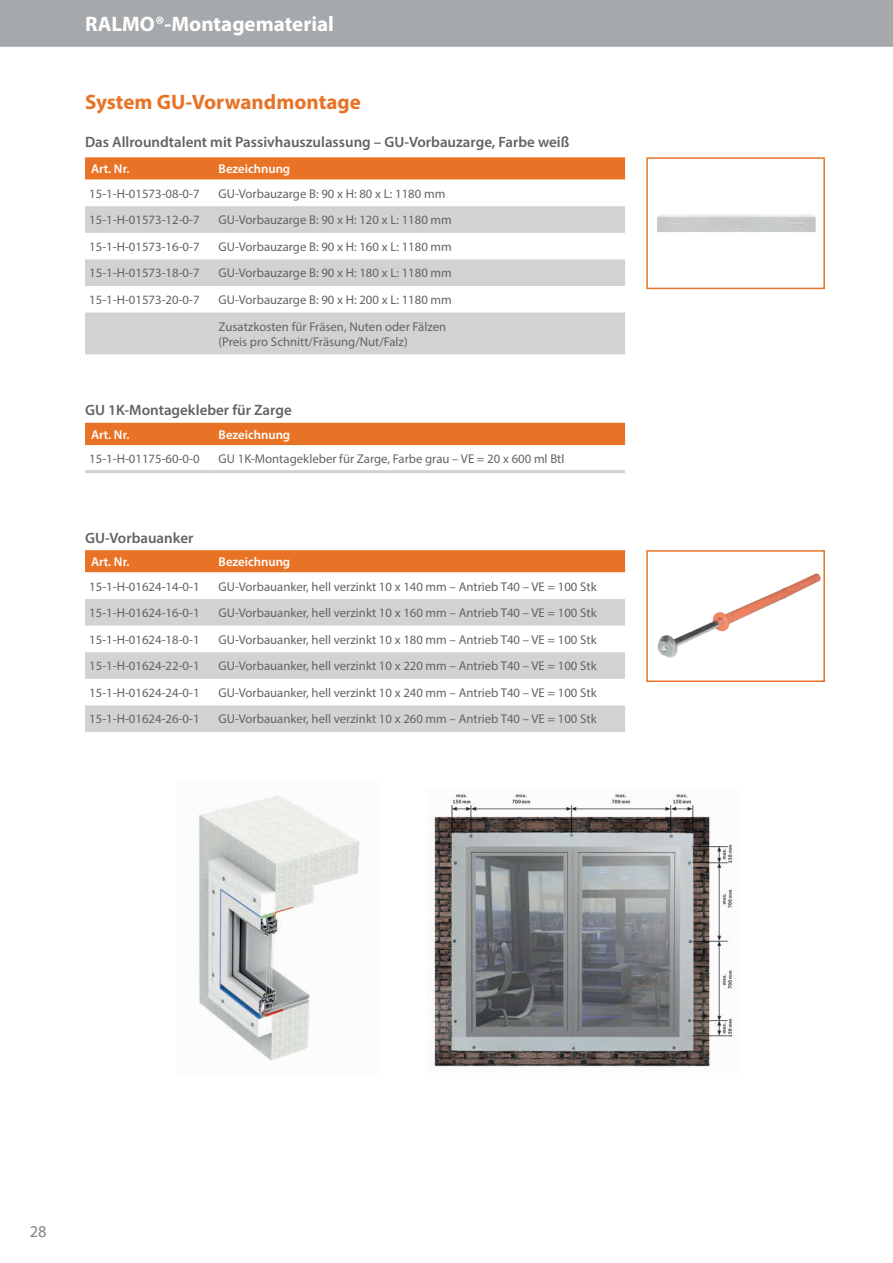
<style>
.page{position:relative;width:893px;height:1263px;background:#fff}
.page>*{position:absolute;margin:0;border:0;box-sizing:border-box;transform-origin:0 0}
.t1{font:700 21px "Myriad Pro";color:#e87327}
.t2{font:700 21px "Myriad Pro";color:#fff}
.t3{font:16.5px "Myriad Pro";color:#808285}
.t4{font:600 15px "Myriad Pro";color:#636366}
.t5{font:12.75px/26.5px "Myriad Pro";color:#636366}
.t6{font:600 12.75px "Myriad Pro";color:#fff}
</style>
<div class="page">
<div style="left:0;top:0;width:893px;height:47px;background:#a6a9ac"></div>
<img style="left:657px;top:214px;width:159px;height:18px">
<div style="left:646px;top:157px;width:179px;height:132px;border:2px solid #e87327"></div>
<svg style="left:85px;top:157px;width:540px;height:23px;background:#e8782f"></svg>
<svg style="left:85px;top:206px;width:540px;height:148px;fill:#d1d2d4"></svg>
<div style="left:85px;top:423px;width:540px;height:22px;background:#e87327"></div>
<hr style="left:85px;top:470px;width:128px;height:3px;background:#d1d2d4">
<hr style="left:213px;top:470px;width:412px;height:3px;background:#d1d2d4">
<div style="left:85px;top:550px;width:540px;height:22px;background:#e87327"></div>
<svg style="left:85px;top:572px;width:540px;height:1px"></svg>
<svg style="left:85px;top:599px;width:540px;height:133px;fill:#d1d2d4"></svg>
<img style="left:657px;top:573px;width:164px;height:85px">
<div style="left:646px;top:550px;width:179px;height:132px;border:2px solid #e87327"></div>
<img style="left:431px;top:792px;width:303px;height:275px">
<img style="left:199px;top:796px;width:161px;height:265px">
<h1 class="t2" style="left:85px;top:10px;width:250px">RALMO®-Montagematerial</h1>
<h1 class="t1" style="left:85px;top:89px;width:277px">System GU-Vorwandmontage</h1>
<p class="t4" style="left:85px;top:133px;width:486px">Das Allroundtalent mit Passivhauszulassung – GU-Vorbauzarge, Farbe weiß</p>
<p class="t6" style="left:91px;top:161px;width:40px">Art. Nr.</p>
<p class="t6" style="left:219px;top:161px;width:73px">Bezeichnung</p>
<p class="t5" style="left:89px;top:180px;width:112px">15-1-H-01573-08-0-7</p>
<p class="t5" style="left:219px;top:180px;width:228px">GU-Vorbauzarge B: 90 x H: 80 x L: 1180 mm</p>
<p class="t5" style="left:89px;top:207px;width:112px">15-1-H-01573-12-0-7</p>
<p class="t5" style="left:219px;top:207px;width:235px">GU-Vorbauzarge B: 90 x H: 120 x L: 1180 mm</p>
<p class="t5" style="left:89px;top:233px;width:112px">15-1-H-01573-16-0-7</p>
<p class="t5" style="left:219px;top:233px;width:235px">GU-Vorbauzarge B: 90 x H: 160 x L: 1180 mm</p>
<p class="t5" style="left:89px;top:260px;width:112px">15-1-H-01573-18-0-7</p>
<p class="t5" style="left:219px;top:260px;width:235px">GU-Vorbauzarge B: 90 x H: 180 x L: 1180 mm</p>
<p class="t5" style="left:89px;top:286px;width:112px">15-1-H-01573-20-0-7</p>
<p class="t5" style="left:219px;top:286px;width:235px">GU-Vorbauzarge B: 90 x H: 200 x L: 1180 mm<br>Zusatzkosten für Fräsen, Nuten oder Fälzen</p>
<p class="t5" style="left:219px;top:328px;width:191px">(Preis pro Schnitt/Fräsung/Nut/Falz)</p>
<p class="t4" style="left:85px;top:401px;width:208px">GU 1K-Montagekleber für Zarge</p>
<p class="t6" style="left:91px;top:426px;width:40px">Art. Nr.</p>
<p class="t6" style="left:219px;top:426px;width:73px">Bezeichnung</p>
<p class="t5" style="left:89px;top:445px;width:112px">15-1-H-01175-60-0-0</p>
<p class="t5" style="left:219px;top:445px;width:347px">GU 1K-Montagekleber für Zarge, Farbe grau – VE = 20 x 600 ml Btl</p>
<p class="t4" style="left:85px;top:528px;width:110px">GU-Vorbauanker</p>
<p class="t6" style="left:91px;top:554px;width:40px">Art. Nr.</p>
<p class="t6" style="left:219px;top:554px;width:73px">Bezeichnung</p>
<p class="t5" style="left:89px;top:573px;width:112px">15-1-H-01624-14-0-1</p>
<p class="t5" style="left:219px;top:573px;width:380px">GU-Vorbauanker, hell verzinkt 10 x 140 mm – Antrieb T40 – VE = 100 Stk</p>
<p class="t5" style="left:89px;top:599px;width:112px">15-1-H-01624-16-0-1</p>
<p class="t5" style="left:219px;top:599px;width:380px">GU-Vorbauanker, hell verzinkt 10 x 160 mm – Antrieb T40 – VE = 100 Stk</p>
<p class="t5" style="left:89px;top:626px;width:112px">15-1-H-01624-18-0-1</p>
<p class="t5" style="left:219px;top:626px;width:380px">GU-Vorbauanker, hell verzinkt 10 x 180 mm – Antrieb T40 – VE = 100 Stk</p>
<p class="t5" style="left:89px;top:652px;width:112px">15-1-H-01624-22-0-1</p>
<p class="t5" style="left:219px;top:652px;width:380px">GU-Vorbauanker, hell verzinkt 10 x 220 mm – Antrieb T40 – VE = 100 Stk</p>
<p class="t5" style="left:89px;top:679px;width:112px">15-1-H-01624-24-0-1</p>
<p class="t5" style="left:219px;top:679px;width:380px">GU-Vorbauanker, hell verzinkt 10 x 240 mm – Antrieb T40 – VE = 100 Stk</p>
<p class="t5" style="left:89px;top:706px;width:112px">15-1-H-01624-26-0-1</p>
<p class="t5" style="left:219px;top:706px;width:380px">GU-Vorbauanker, hell verzinkt 10 x 260 mm – Antrieb T40 – VE = 100 Stk</p>
<p class="t3" style="left:30px;top:1221px;width:18px">28</p>
</div>
